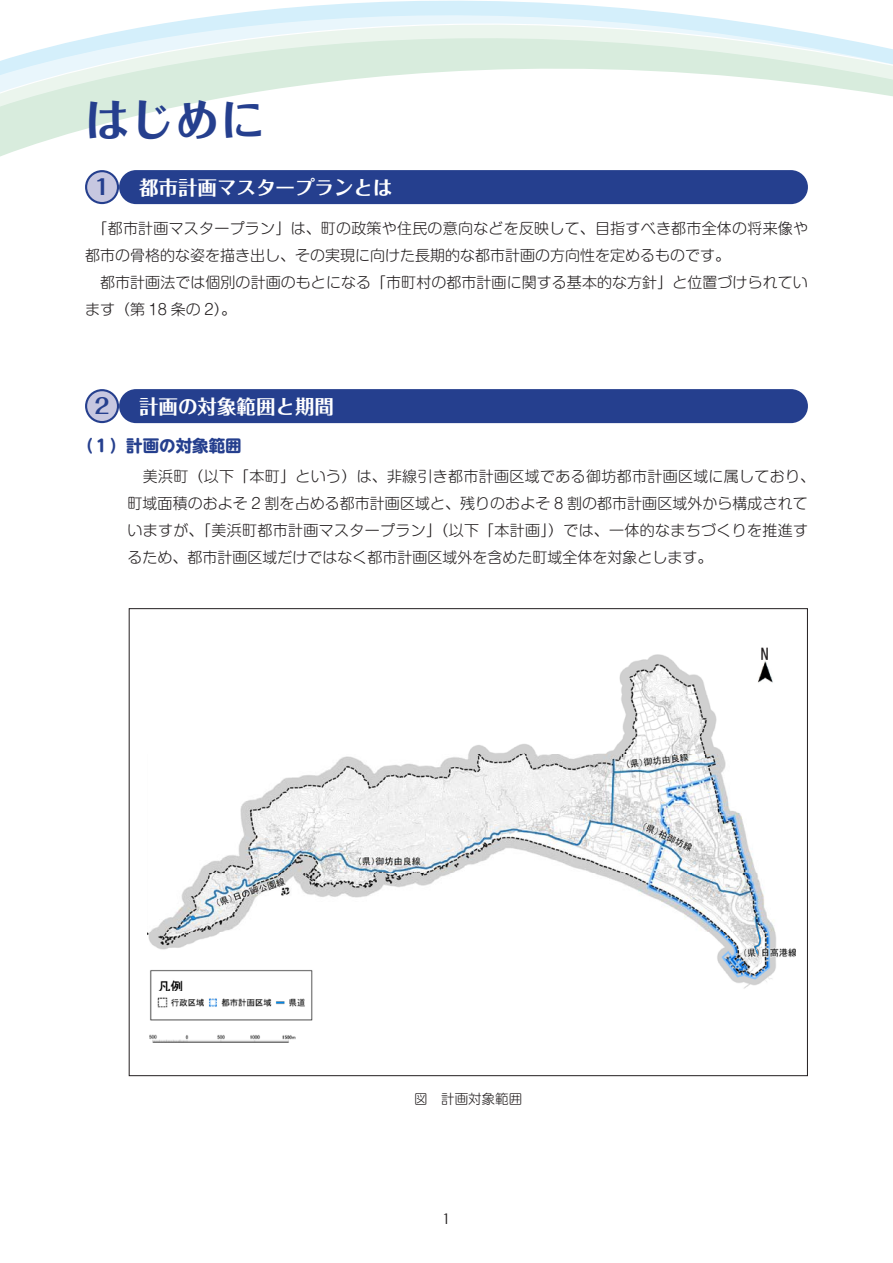
<style>
.page{position:relative;width:893px;height:1263px;background:#fff}
.page>*{position:absolute;margin:0;border:0;box-sizing:border-box;transform-origin:0 0}
.t1{font:700 45px "Folk Pro";color:#253f8e}
.t2{font:700 21px "Folk Pro";color:#253f8e}
.t3{font:700 19.5px "Folk Pro";color:#fff}
.t4{font:700 16.5px "UD Shin M Go Pro";color:#253f8e}
.t5{font:16.05px "MS Gothic";color:#231f20}
.t6{font:300 15px/27px "Shin M Go Pro";letter-spacing:.005em;color:#231f20}
.t7{font:300 13.5px "Shin M Go Pro";color:#231f20}
.t8{font:13.5px "Folk Pro";color:#231f20}
</style>
<div class="page">
<img style="left:148px;top:654px;width:647px;height:389px">
<img style="left:756px;top:659px;width:18px;height:25px">
<div style="left:750px;top:647px;width:32px;height:11px;background:#fff"></div>
<svg style="left:0;top:128px;width:88px;height:29px"></svg>
<svg style="left:0;top:0;width:893px;height:128px"></svg>
<div style="left:119px;top:170px;width:689px;height:34px;background:#253f8e;border-radius:17px"></div>
<div style="left:86px;top:171px;width:32px;height:32px;background:#c7c7e0;border-radius:50%"></div>
<div style="left:85px;top:170px;width:34px;height:34px;border:2px solid #253f8e;border-radius:50%"></div>
<div style="left:119px;top:389px;width:689px;height:34px;background:#253f8e;border-radius:17px"></div>
<div style="left:86px;top:390px;width:32px;height:32px;background:#c7c7e0;border-radius:50%"></div>
<div style="left:85px;top:389px;width:34px;height:34px;border:2px solid #253f8e;border-radius:50%"></div>
<h1 class="t1" style="left:85px;top:82px;width:181px">はじめに</h1>
<h2 class="t2" style="left:95px;top:169px;width:16px">1</h2>
<h3 class="t3" style="left:139px;top:170px;width:255px">都市計画マスタープランとは</h3>
<p class="t6" style="left:85px;top:213px;width:725px">　「都市計画マスタープラン」は、町の政策や住民の意向などを反映して、目指すべき都市全体の将来像や都市の骨格的な姿を描き出し、その実現に向けた長期的な都市計画の方向性を定めるものです。<br>　都市計画法では個別の計画のもとになる「市町村の都市計画に関する基本的な方針」と位置づけられています（第 18 条の 2）。</p>
<h2 class="t2" style="left:95px;top:388px;width:16px">2</h2>
<h3 class="t3" style="left:139px;top:389px;width:197px">計画の対象範囲と期間</h3>
<p class="t4" style="left:77px;top:432px;width:166px">（１）計画の対象範囲</p>
<p class="t6" style="left:128px;top:461px;width:689px">　美浜町（以下「本町」という）は、非線引き都市計画区域である御坊都市計画区域に属しており、町域面積のおよそ 2 割を占める都市計画区域と、残りのおよそ 8 割の都市計画区域外から構成されていますが、「美浜町都市計画マスタープラン」（以下「本計画」）では、一体的なまちづくりを推進するため、都市計画区域だけではなく都市計画区域外を含めた町域全体を対象とします。</p>
<p class="t7" style="left:414px;top:1088px;width:109px">図　計画対象範囲</p>
<p class="t8" style="left:442px;top:1207px;width:10px">1</p>
<p class="t5" style="left:761px;top:646px;width:9px">N</p>
</div>
